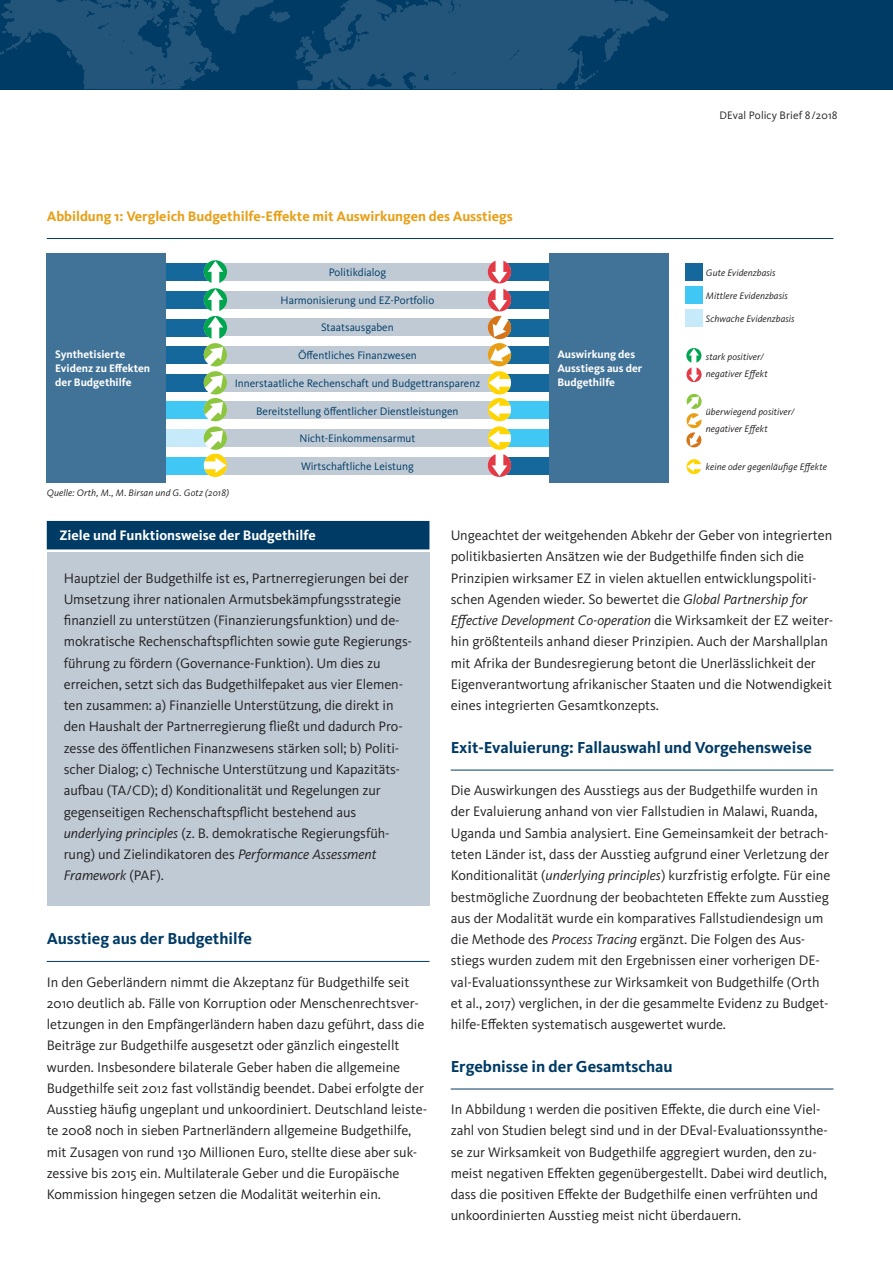
<style>
.page{position:relative;width:893px;height:1263px;background:#fff}
.page>*{position:absolute;margin:0;border:0;box-sizing:border-box;transform-origin:0 0}
.t1{font:700 16.5px "Kievit OT";color:#003b65}
.t2{font:14.25px/21.3px "Kievit OT";color:#231f20}
.t3{font:700 14.25px "Kievit OT";color:#e89f16}
.t4{font:700 14.25px "Kievit OT";color:#fff}
.t5{font:11.25px "Kievit OT";color:#003b65}
.t6{font:700 11.25px/13.8px "Kievit OT";color:#fff}
.t7{font:11.25px "Kievit OT";letter-spacing:.01em;color:#231f20}
.t8{font:italic 9.75px/17px "Kievit OT";letter-spacing:.01em;color:#231f20}
.s1{font-style:italic}
</style>
<div class="page">
<div style="left:0;top:0;width:893px;height:90px;background:#003b65"></div>
<svg style="left:0;top:0;width:669px;height:89px"></svg>
<div style="left:47px;top:553px;width:382px;height:353px;background:#bfcad5"></div>
<div style="left:47px;top:521px;width:382px;height:28px;background:#003b65"></div>
<hr style="left:47px;top:961px;width:382px;height:1px;background:#003b65">
<hr style="left:451px;top:770px;width:382px;height:1px;background:#003b65">
<hr style="left:451px;top:1089px;width:382px;height:1px;background:#003b65">
<hr style="left:47px;top:238px;width:786px;height:1px;background:#003b65">
<div style="left:215px;top:263px;width:284px;height:17px;background:#bfcad5"></div>
<div style="left:166px;top:263px;width:49px;height:17px;background:#15689b"></div>
<div style="left:499px;top:263px;width:50px;height:17px;background:#15689b"></div>
<div style="left:166px;top:291px;width:49px;height:17px;background:#15689b"></div>
<div style="left:499px;top:291px;width:50px;height:17px;background:#15689b"></div>
<div style="left:166px;top:319px;width:49px;height:17px;background:#15689b"></div>
<div style="left:499px;top:319px;width:50px;height:17px;background:#15689b"></div>
<div style="left:166px;top:346px;width:49px;height:17px;background:#15689b"></div>
<div style="left:499px;top:346px;width:50px;height:17px;background:#15689b"></div>
<div style="left:166px;top:374px;width:49px;height:17px;background:#15689b"></div>
<div style="left:685px;top:263px;width:18px;height:17px;background:#15689b"></div>
<div style="left:499px;top:374px;width:50px;height:17px;background:#15689b"></div>
<div style="left:166px;top:402px;width:49px;height:17px;background:#40c7f4"></div>
<div style="left:685px;top:286px;width:18px;height:17px;background:#40c7f4"></div>
<div style="left:499px;top:402px;width:50px;height:17px;background:#40c7f4"></div>
<div style="left:166px;top:429px;width:49px;height:17px;background:#c6eafa"></div>
<div style="left:685px;top:310px;width:18px;height:17px;background:#c6eafa"></div>
<div style="left:499px;top:429px;width:50px;height:17px;background:#40c7f4"></div>
<div style="left:166px;top:457px;width:49px;height:17px;background:#40c7f4"></div>
<div style="left:499px;top:457px;width:50px;height:17px;background:#15689b"></div>
<div style="left:215px;top:291px;width:284px;height:17px;background:#bfcad5"></div>
<div style="left:215px;top:319px;width:284px;height:17px;background:#bfcad5"></div>
<div style="left:215px;top:346px;width:284px;height:17px;background:#bfcad5"></div>
<div style="left:215px;top:374px;width:284px;height:17px;background:#bfcad5"></div>
<div style="left:215px;top:402px;width:284px;height:17px;background:#bfcad5"></div>
<div style="left:215px;top:429px;width:284px;height:17px;background:#bfcad5"></div>
<div style="left:215px;top:457px;width:284px;height:17px;background:#bfcad5"></div>
<div style="left:47px;top:253px;width:119px;height:230px;background:#417298"></div>
<div style="left:549px;top:253px;width:119px;height:230px;background:#417298"></div>
<svg style="left:488px;top:261px;width:23px;height:22px"></svg>
<svg style="left:686px;top:348px;width:16px;height:34px"></svg>
<svg style="left:686px;top:393px;width:16px;height:55px"></svg>
<svg style="left:686px;top:459px;width:15px;height:15px"></svg>
<svg style="left:203px;top:260px;width:25px;height:217px"></svg>
<svg style="left:486px;top:289px;width:27px;height:188px"></svg>
<p class="t3" style="left:47px;top:208px;width:468px">Abbildung 1: Vergleich Budgethilfe-Effekte mit Auswirkungen des Ausstiegs</p>
<p class="t7" style="left:719px;top:109px;width:120px">DEval Policy Brief 8/2018</p>
<p class="t5" style="left:329px;top:266px;width:59px">Politikdialog</p>
<p class="t8" style="left:706px;top:264px;width:71px">Gute Evidenzbasis</p>
<p class="t8" style="left:706px;top:287px;width:84px">Mittlere Evidenzbasis</p>
<p class="t8" style="left:706px;top:310px;width:90px">Schwache Evidenzbasis</p>
<p class="t5" style="left:281px;top:294px;width:155px">Harmonisierung und EZ-Portfolio</p>
<p class="t5" style="left:321px;top:321px;width:74px">Staatsausgaben</p>
<p class="t5" style="left:298px;top:349px;width:120px">Öffentliches Finanzwesen</p>
<p class="t5" style="left:235px;top:377px;width:247px">Innerstaatliche Rechenschaft und Budgettransparenz</p>
<p class="t5" style="left:256px;top:404px;width:204px">Bereitstellung öffentlicher Dienstleistungen</p>
<p class="t5" style="left:299px;top:432px;width:118px">Nicht-Einkommensarmut</p>
<p class="t5" style="left:301px;top:460px;width:114px">Wirtschaftliche Leistung</p>
<p class="t6" style="left:55px;top:348px;width:96px">Synthetisierte<br>Evidenz zu Effekten der Budgethilfe</p>
<p class="t6" style="left:557px;top:348px;width:86px">Auswirkung des<br>Ausstiegs aus der<br>Budgethilfe</p>
<p class="t8" style="left:706px;top:349px;width:63px">stark positiver/ negativer Effekt</p>
<p class="t8" style="left:706px;top:404px;width:90px">überwiegend positiver/ negativer Effekt</p>
<p class="t8" style="left:706px;top:458px;width:123px">keine oder gegenläufige Effekte</p>
<p class="t8" style="left:47px;top:484px;width:184px">Quelle: Orth, M., M. Birsan und G. Gotz (2018)</p>
<p class="t4" style="left:60px;top:527px;width:258px">Ziele und Funktionsweise der Budgethilfe</p>
<p class="t2" style="left:64px;top:567px;width:350px">Hauptziel der Budgethilfe ist es, Partnerregierungen bei der Umsetzung ihrer nationalen Armutsbekämpfungsstrategie finanziell zu unterstützen (Finanzierungsfunktion) und de&shy;mokratische Rechenschaftspflichten sowie gute Regierungs&shy;führung zu fördern (Governance-Funktion). Um dies zu erreichen, setzt sich das Budgethilfepaket aus vier Elemen&shy;ten zusammen: a) Finanzielle Unterstützung, die direkt in den Haushalt der Partnerregierung fließt und dadurch Pro&shy;zesse des öffentlichen Finanzwesens stärken soll; b) Politi&shy;scher Dialog; c) Technische Unterstützung und Kapazitäts&shy;aufbau (TA/CD); d) Konditionalität und Regelungen zur gegenseitigen Rechenschaftspflicht bestehend aus <span class="s1">underlying principles</span> (z. B. demokratische Regierungsfüh&shy;rung) und Zielindikatoren des <span class="s1">Performance Assessment Framework</span> (PAF).</p>
<p class="t1" style="left:47px;top:929px;width:207px">Ausstieg aus der Budgethilfe</p>
<p class="t2" style="left:47px;top:971px;width:382px">In den Geberländern nimmt die Akzeptanz für Budgethilfe seit 2010 deutlich ab. Fälle von Korruption oder Menschenrechtsver&shy;letzungen in den Empfängerländern haben dazu geführt, dass die Beiträge zur Budgethilfe ausgesetzt oder gänzlich eingestellt wurden. Insbesondere bilaterale Geber haben die allgemeine Budgethilfe seit 2012 fast vollständig beendet. Dabei erfolgte der Ausstieg häufig ungeplant und unkoordiniert. Deutschland leiste&shy;te 2008 noch in sieben Partnerländern allgemeine Budgethilfe, mit Zusagen von rund 130 Millionen Euro, stellte diese aber suk&shy;zessive bis 2015 ein. Multilaterale Geber und die Europäische Kommission hingegen setzen die Modalität weiterhin ein.</p>
<p class="t2" style="left:451px;top:525px;width:384px">Ungeachtet der weitgehenden Abkehr der Geber von integrierten politikbasierten Ansätzen wie der Budgethilfe finden sich die Prinzipien wirksamer EZ in vielen aktuellen entwicklungspoliti&shy;schen Agenden wieder. So bewertet die <span class="s1">Global Partnership for Effective Development Co-operation</span> die Wirksamkeit der EZ weiter&shy;hin größtenteils anhand dieser Prinzipien. Auch der Marshallplan mit Afrika der Bundesregierung betont die Unerlässlichkeit der Eigenverantwortung afrikanischer Staaten und die Notwendigkeit eines integrierten Gesamtkonzepts.</p>
<p class="t1" style="left:451px;top:737px;width:363px">Exit-Evaluierung: Fallauswahl und Vorgehensweise</p>
<p class="t2" style="left:451px;top:780px;width:381px">Die Auswirkungen des Ausstiegs aus der Budgethilfe wurden in der Evaluierung anhand von vier Fallstudien in Malawi, Ruanda, Uganda und Sambia analysiert. Eine Gemeinsamkeit der betrach&shy;teten Länder ist, dass der Ausstieg aufgrund einer Verletzung der Konditionalität (<span class="s1">underlying principles</span>) kurzfristig erfolgte. Für eine bestmögliche Zuordnung der beobachteten Effekte zum Ausstieg aus der Modalität wurde ein komparatives Fallstudiendesign um die Methode des <span class="s1">Process Tracing</span> ergänzt. Die Folgen des Aus&shy;stiegs wurden zudem mit den Ergebnissen einer vorherigen DE&shy;val-Evaluationssynthese zur Wirksamkeit von Budgethilfe (Orth et al., 2017) verglichen, in der die gesammelte Evidenz zu Budget&shy;hilfe-Effekten systematisch ausgewertet wurde.</p>
<p class="t1" style="left:451px;top:1056px;width:223px">Ergebnisse in der Gesamtschau</p>
<p class="t2" style="left:451px;top:1099px;width:379px">In Abbildung 1 werden die positiven Effekte, die durch eine Viel&shy;zahl von Studien belegt sind und in der DEval-Evaluationssynthe&shy;se zur Wirksamkeit von Budgethilfe aggregiert wurden, den zu&shy;meist negativen Effekten gegenübergestellt. Dabei wird deutlich, dass die positiven Effekte der Budgethilfe einen verfrühten und unkoordinierten Ausstieg meist nicht überdauern.</p>
</div>
